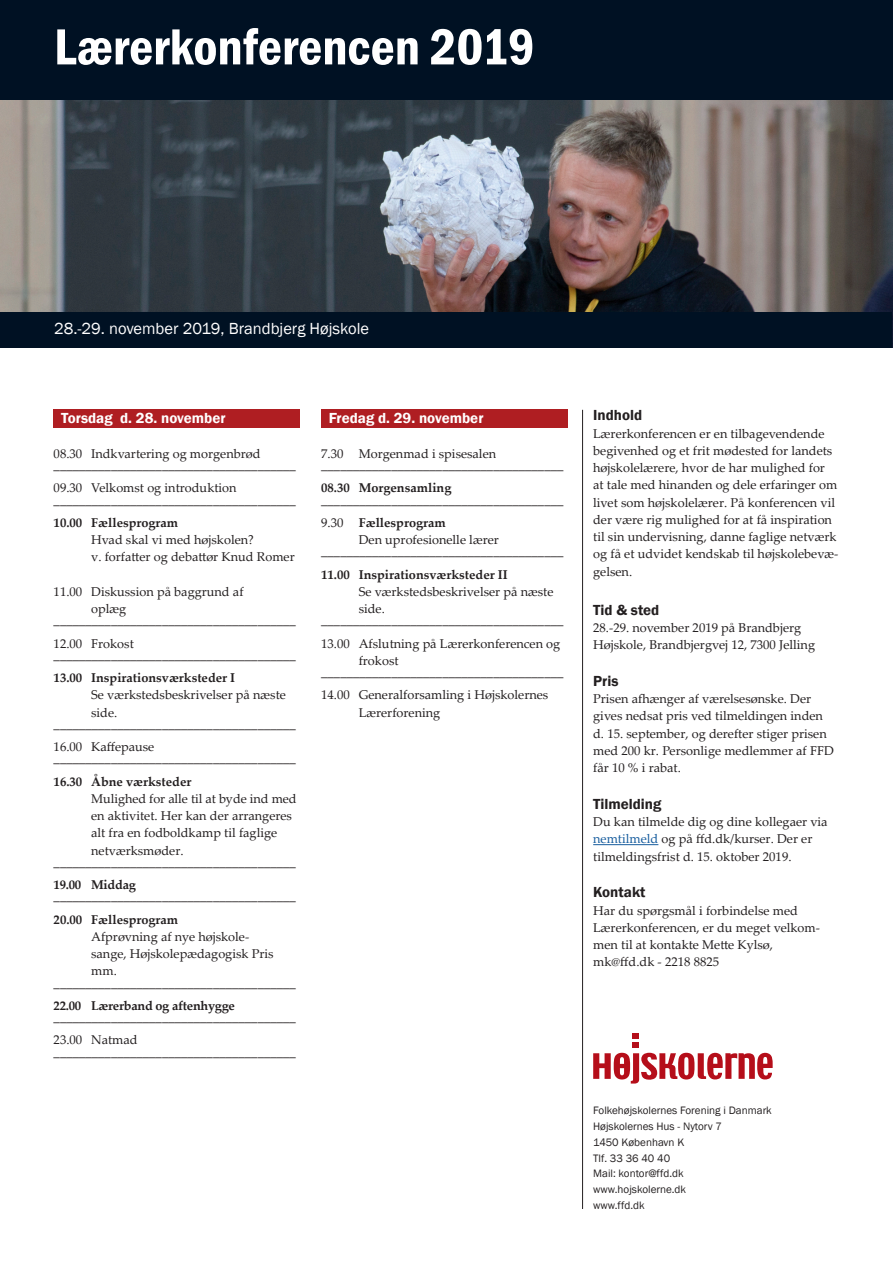
<style>
.page{position:relative;width:893px;height:1263px;background:#fff}
.page>*{position:absolute;margin:0;border:0;box-sizing:border-box;transform-origin:0 0}
.Brød{font:600 condensed 52.5px "Franklin Gothic";color:#fff}
.Brød-2{font:16.5px "Franklin Gothic";color:#fff}
.underoverskrift{font:600 15px "Franklin Gothic";color:#fff}
.underoverskrift-2{font:600 15px "Franklin Gothic";color:#231f20}
.Brød_txt{font:12.75px/17.2px "Palatino Linotype";color:#231f20}
.underoverskrift-3{font:12.75px/17.2px "Palatino Linotype";color:#231f20}
.Brød_txt-2{font:700 12.75px "Palatino Linotype";color:#231f20}
.Brød_txt-3{font:700 12.75px "Palatino Linotype";letter-spacing:-.02em;color:#231f20}
.Brød-3{font:11.1px "Franklin Gothic";color:#231f20}
.s1{font-weight:400}
.s2{color:#175d9e}
</style>
<div class="page">
<img style="left:0;top:100px;width:893px;height:247px">
<div style="left:0;top:0;width:893px;height:100px;background:#001123"></div>
<div style="left:0;top:312px;width:891px;height:35px;background:#001123"></div>
<div style="left:54px;top:409px;width:246px;height:19px;background:#af1e22"></div>
<div style="left:321px;top:409px;width:246px;height:19px;background:#af1e22"></div>
<svg style="left:593px;top:1033px;width:180px;height:50px"></svg>
<hr style="left:593px;top:844px;width:65px;height:1px;background:#175d9e">
<hr style="left:582px;top:410px;width:1px;height:799px;background:#231f20">
<p class="Brød" style="left:54px;top:12px;width:482px">Lærerkonferencen 2019</p>
<p class="Brød-2" style="left:54px;top:319px;width:317px">28.-29. november 2019, Brandbjerg Højskole</p>
<p class="underoverskrift" style="left:61px;top:409px;width:166px">Torsdag d. 28. november</p>
<p class="Brød_txt" style="left:54px;top:444px;width:209px">08.30 Indkvartering og morgenbrød</p>
<p class="Brød_txt" style="left:54px;top:456px;width:244px">______________________________________</p>
<p class="Brød_txt" style="left:54px;top:479px;width:185px">09.30 Velkomst og introduktion</p>
<p class="Brød_txt" style="left:54px;top:490px;width:244px">______________________________________</p>
<p class="Brød_txt-2" style="left:54px;top:513px;width:126px">10.00 Fællesprogram</p>
<p class="Brød_txt" style="left:91px;top:531px;width:164px">Hvad skal vi med højskolen?</p>
<p class="Brød_txt" style="left:91px;top:548px;width:205px">v. forfatter og debattør Knud Romer</p>
<p class="Brød_txt" style="left:91px;top:582px;width:154px;text-indent:-37px">11.00 Diskussion på baggrund af oplæg</p>
<p class="Brød_txt" style="left:54px;top:611px;width:244px">______________________________________</p>
<p class="Brød_txt" style="left:54px;top:634px;width:82px">12.00 Frokost</p>
<p class="Brød_txt" style="left:54px;top:645px;width:244px">______________________________________</p>
<p class="Brød_txt-2" style="left:54px;top:669px;width:183px">13.00 Inspirationsværksteder I</p>
<p class="Brød_txt" style="left:91px;top:686px;width:196px">Se værkstedsbeskrivelser på næste side.</p>
<p class="Brød_txt" style="left:54px;top:714px;width:244px">______________________________________</p>
<p class="Brød_txt" style="left:54px;top:738px;width:102px">16.00 Kaffepause</p>
<p class="Brød_txt" style="left:54px;top:749px;width:244px">______________________________________</p>
<p class="Brød_txt-2" style="left:54px;top:772px;width:139px">16.30 Åbne værksteder</p>
<p class="Brød_txt" style="left:91px;top:789px;width:207px">Mulighed for alle til at byde ind med en aktivitet. Her kan der arrangeres alt fra en fodboldkamp til faglige netværksmøder.</p>
<p class="Brød_txt" style="left:54px;top:852px;width:244px">______________________________________</p>
<p class="Brød_txt-3" style="left:54px;top:876px;width:84px">19.00 Middag</p>
<p class="Brød_txt" style="left:54px;top:887px;width:244px">______________________________________</p>
<p class="Brød_txt-2" style="left:54px;top:910px;width:126px">20.00 Fællesprogram</p>
<p class="Brød_txt" style="left:91px;top:927px;width:184px">Afprøvning af nye højskole&shy;sange, Højskolepædagogisk Pris mm.</p>
<p class="Brød_txt" style="left:54px;top:973px;width:244px">______________________________________</p>
<p class="Brød_txt-3" style="left:54px;top:996px;width:183px">22.00 Lærerband og aftenhygge</p>
<p class="Brød_txt" style="left:54px;top:1008px;width:244px">______________________________________</p>
<p class="Brød_txt" style="left:54px;top:1031px;width:86px">23.00 Natmad</p>
<p class="Brød_txt" style="left:54px;top:1042px;width:244px">______________________________________</p>
<p class="underoverskrift" style="left:329px;top:409px;width:156px">Fredag d. 29. november</p>
<p class="Brød_txt" style="left:321px;top:444px;width:176px">7.30 Morgenmad i spisesalen</p>
<p class="Brød_txt" style="left:321px;top:456px;width:244px">______________________________________</p>
<p class="Brød_txt-2" style="left:321px;top:479px;width:132px">08.30 Morgensamling</p>
<p class="Brød_txt" style="left:321px;top:490px;width:244px">______________________________________</p>
<p class="Brød_txt-2" style="left:321px;top:513px;width:126px"><span class="s1">9.30</span> Fællesprogram</p>
<p class="Brød_txt" style="left:359px;top:531px;width:142px">Den uprofesionelle lærer</p>
<p class="Brød_txt" style="left:321px;top:542px;width:244px">______________________________________</p>
<p class="Brød_txt-2" style="left:321px;top:565px;width:188px">11.00 Inspirationsværksteder II</p>
<p class="Brød_txt" style="left:359px;top:582px;width:196px">Se værkstedsbeskrivelser på næste side.</p>
<p class="Brød_txt" style="left:321px;top:611px;width:244px">______________________________________</p>
<p class="Brød_txt" style="left:359px;top:634px;width:203px;text-indent:-37px">13.00 Afslutning på Lærerkonferencen og frokost</p>
<p class="Brød_txt" style="left:321px;top:663px;width:244px">______________________________________</p>
<p class="Brød_txt" style="left:359px;top:686px;width:191px;text-indent:-37px">14.00 Generalforsamling i Højskolernes<br>Lærerforening</p>
<p class="underoverskrift-2" style="left:593px;top:406px;width:50px">Indhold</p>
<p class="underoverskrift-3" style="left:593px;top:424px;width:247px">Lærerkonferencen er en tilbagevendende begivenhed og et frit mødested for landets højskolelærere, hvor de har mulighed for at tale med hinanden og dele erfaringer om livet som højskolelærer. På konferencen vil der være rig mulighed for at få inspiration til sin undervisning, danne faglige netværk og få et udvidet kendskab til højskolebevæ&shy;gelsen.</p>
<p class="underoverskrift-2" style="left:593px;top:600px;width:68px">Tid &amp; sted</p>
<p class="Brød_txt" style="left:593px;top:618px;width:210px">28.-29. november 2019 på Brandbjerg</p>
<p class="Brød_txt" style="left:593px;top:636px;width:223px">Højskole, Brandbjergvej 12, 7300 Jelling</p>
<p class="underoverskrift-2" style="left:593px;top:672px;width:27px">Pris</p>
<p class="Brød_txt" style="left:593px;top:690px;width:231px">Prisen afhænger af værelsesønske. Der gives nedsat pris ved tilmeldingen inden</p>
<p class="Brød_txt" style="left:593px;top:724px;width:242px">d. 15. september, og derefter stiger prisen med 200 kr. Personlige medlemmer af FFD får 10 % i rabat.</p>
<p class="underoverskrift-2" style="left:593px;top:795px;width:70px">Tilmelding</p>
<p class="Brød_txt" style="left:593px;top:813px;width:236px">Du kan tilmelde dig og dine kollegaer via <span class="s2">nemtilmeld</span> og på ffd.dk/kurser. Der er tilmeldingsfrist d. 15. oktober 2019.</p>
<p class="underoverskrift-2" style="left:593px;top:883px;width:54px">Kontakt</p>
<p class="Brød_txt" style="left:593px;top:901px;width:228px">Har du spørgsmål i forbindelse med<br>Lærerkonferencen, er du meget velkom&shy;men til at kontakte Mette Kylsø,</p>
<p class="Brød_txt" style="left:593px;top:953px;width:128px">mk@ffd.dk - 2218 8825</p>
<p class="Brød-3" style="left:593px;top:1103px;width:180px">Folkehøjskolernes Forening i Danmark</p>
<p class="Brød-3" style="left:593px;top:1119px;width:130px">Højskolernes Hus - Nytorv 7</p>
<p class="Brød-3" style="left:593px;top:1135px;width:93px">1450 København K</p>
<p class="Brød-3" style="left:593px;top:1151px;width:79px">Tlf. 33 36 40 40</p>
<p class="Brød-3" style="left:593px;top:1167px;width:92px">Mail: kontor@ffd.dk</p>
<p class="Brød-3" style="left:593px;top:1182px;width:94px">www.hojskolerne.dk</p>
<p class="Brød-3" style="left:593px;top:1198px;width:53px">www.ffd.dk</p>
</div>
